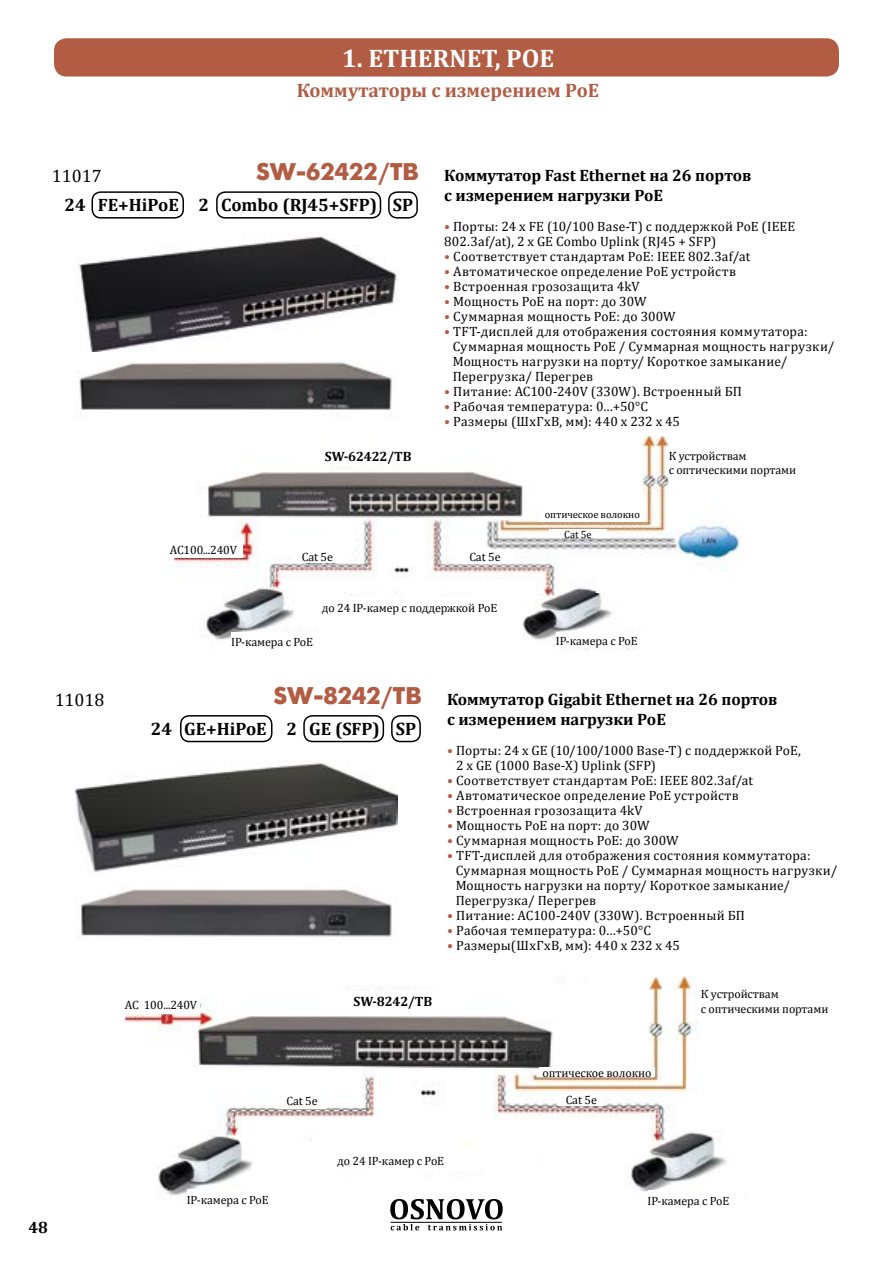
<style>
.page{position:relative;width:893px;height:1263px;background:#fff}
.page>*{position:absolute;margin:0;border:0;box-sizing:border-box;transform-origin:0 0}
.t1{font:700 25.5px "Cambria";color:#fff}
.t2{font:24px "Futuris XCTT";color:#b25c43}
.t3{font:700 19.5px "Cambria";color:#b25c43}
.t4{font:700 18px "Cambria";color:#000}
.t5{font:18px "Cambria";color:#000}
.t6{font:700 16.5px/19.8px "Cambria";color:#000}
.t7{font:13.5px/15px "Cambria";letter-spacing:.02em;color:#000}
.t8{font:700 13.5px "Cambria";letter-spacing:-.01em;color:#000}
.t9{font:12px/14.4px "Cambria";letter-spacing:-.01em;color:#000}
.t10{font:10.5px "Cambria";letter-spacing:-.01em;color:#000}
.s1{color:#b25c43}
</style>
<div class="page">
<div style="left:388px;top:191px;width:30px;height:28px;border:2px solid #000;border-radius:9px"></div>
<div style="left:391px;top:715px;width:30px;height:27px;border:2px solid #000;border-radius:9px"></div>
<div style="left:180px;top:715px;width:92px;height:27px;border:2px solid #000;border-radius:9px"></div>
<div style="left:303px;top:715px;width:81px;height:27px;border:2px solid #000;border-radius:9px"></div>
<img style="left:123px;top:976px;width:604px;height:220px">
<div style="left:320px;top:991px;width:146px;height:19px;background:#fff"></div>
<div style="left:277px;top:1092px;width:50px;height:16px;background:#fff"></div>
<div style="left:558px;top:1092px;width:46px;height:13px;background:#fff"></div>
<div style="left:122px;top:995px;width:78px;height:19px;background:#fff"></div>
<div style="left:187px;top:1189px;width:96px;height:19px;background:#fff"></div>
<div style="left:337px;top:1150px;width:198px;height:21px;background:#fff"></div>
<div style="left:648px;top:1191px;width:95px;height:18px;background:#fff"></div>
<div style="left:539px;top:1067px;width:116px;height:10px;background:#fff"></div>
<div style="left:701px;top:975px;width:132px;height:51px;background:#fff"></div>
<div style="left:216px;top:191px;width:165px;height:28px;border:2px solid #000;border-radius:9px"></div>
<div style="left:92px;top:191px;width:92px;height:28px;border:2px solid #000;border-radius:9px"></div>
<img style="left:172px;top:437px;width:568px;height:214px">
<div style="left:596px;top:572px;width:134px;height:21px;background:#fff"></div>
<div style="left:540px;top:507px;width:105px;height:15px;background:#fff"></div>
<div style="left:669px;top:437px;width:131px;height:50px;background:#fff"></div>
<div style="left:296px;top:445px;width:145px;height:21px;background:#fff"></div>
<div style="left:456px;top:549px;width:58px;height:15px;background:#fff"></div>
<div style="left:549px;top:530px;width:58px;height:8px;background:#fff"></div>
<div style="left:292px;top:549px;width:51px;height:13px;background:#fff"></div>
<div style="left:556px;top:632px;width:134px;height:16px;background:#fff"></div>
<div style="left:231px;top:632px;width:135px;height:19px;background:#fff"></div>
<div style="left:164px;top:542px;width:79px;height:15px;background:#fff"></div>
<div style="left:322px;top:597px;width:180px;height:19px;background:#fff"></div>
<svg style="left:390px;top:1199px;width:113px;height:31px"></svg>
<hr style="left:390px;top:1222px;width:112px;height:1px;background:#000">
<div style="left:54px;top:38px;width:785px;height:39px;background:#b25c43;border-radius:13px"></div>
<img style="left:77px;top:236px;width:320px;height:116px">
<img style="left:74px;top:762px;width:323px;height:111px">
<img style="left:77px;top:362px;width:315px;height:48px">
<img style="left:81px;top:889px;width:311px;height:48px">
<h1 class="t1" style="left:342px;top:40px;width:214px">1. ETHERNET, POE</h1>
<h3 class="t3" style="left:297px;top:76px;width:304px">Коммутаторы с измерением PoE</h3>
<h2 class="t2" style="left:256px;top:159px;width:164px">SW-62422/TB</h2>
<h3 class="t5" style="left:52px;top:166px;width:51px">11017</h3>
<p class="t6" style="left:444px;top:165px;width:308px">Коммутатор Fast Ethernet на 26 портов с измерением нагрузки PoE</p>
<p class="t7" style="left:444px;top:219px;width:352px"><span class="s1">•</span> Порты: 24 x FE (10/100 Base-T) с поддержкой PoE (IEEE<br>802.3af/at), 2 x GE Combo Uplink (RJ45 + SFP)</p>
<p class="t7" style="left:444px;top:249px;width:308px"><span class="s1">•</span> Соответствует стандартам PoE: IEEE 802.3af/at</p>
<p class="t7" style="left:444px;top:264px;width:293px"><span class="s1">•</span> Автоматическое определение PoE устройств</p>
<p class="t7" style="left:444px;top:279px;width:197px"><span class="s1">•</span> Встроенная грозозащита 4kV</p>
<p class="t7" style="left:444px;top:294px;width:204px"><span class="s1">•</span> Мощность PoE на порт: до 30W</p>
<p class="t7" style="left:444px;top:309px;width:233px"><span class="s1">•</span> Суммарная мощность PoE: до 300W</p>
<p class="t7" style="left:453px;top:324px;width:383px;text-indent:-9px"><span class="s1">•</span> TFT-дисплей для отображения состояния коммутатора:<br>Суммарная мощность PoE / Суммарная мощность нагрузки/ Мощность нагрузки на порту/ Короткое замыкание/ Перегрузка/ Перегрев</p>
<p class="t7" style="left:444px;top:384px;width:299px"><span class="s1">•</span> Питание: AC100-240V (330W). Встроенный БП</p>
<p class="t7" style="left:444px;top:399px;width:205px"><span class="s1">•</span> Рабочая температура: 0...+50°С</p>
<p class="t7" style="left:444px;top:414px;width:237px"><span class="s1">•</span> Размеры (ШхГхВ, мм): 440 x 232 x 45</p>
<h3 class="t4" style="left:65px;top:192px;width:350px">24 FE+HiPoE 2 Combo (RJ45+SFP) SP</h3>
<p class="t9" style="left:170px;top:543px;width:69px">АC100...240V</p>
<p class="t8" style="left:325px;top:447px;width:88px">SW-62422/TВ</p>
<p class="t9" style="left:302px;top:549px;width:33px">Cat 5e</p>
<p class="t9" style="left:469px;top:550px;width:33px">Cat 5e</p>
<p class="t9" style="left:322px;top:600px;width:177px">до 24 IP-камер с поддержкой PoE</p>
<p class="t10" style="left:545px;top:508px;width:97px">оптическое волокно</p>
<p class="t10" style="left:564px;top:528px;width:29px">Cat 5e</p>
<p class="t9" style="left:231px;top:635px;width:83px">IP-камера с PoE</p>
<p class="t9" style="left:556px;top:633px;width:83px">IP-камера с PoE</p>
<p class="t9" style="left:669px;top:448px;width:129px">К устройствам<br>с оптическими портами</p>
<h2 class="t2" style="left:274px;top:682px;width:149px">SW-8242/TB</h2>
<h3 class="t5" style="left:55px;top:689px;width:51px">11018</h3>
<p class="t6" style="left:447px;top:689px;width:332px">Коммутатор Gigabit Ethernet на 26 портов с измерением нагрузки PoE</p>
<p class="t7" style="left:456px;top:742px;width:346px;text-indent:-9px"><span class="s1">•</span> Порты: 24 х GE (10/100/1000 Base-T) с поддержкой PoE,<br>2 x GE (1000 Base-X) Uplink (SFP)</p>
<p class="t7" style="left:447px;top:772px;width:308px"><span class="s1">•</span> Соответствует стандартам PoE: IEEE 802.3af/at</p>
<p class="t7" style="left:447px;top:787px;width:293px"><span class="s1">•</span> Автоматическое определение PoE устройств</p>
<p class="t7" style="left:447px;top:802px;width:197px"><span class="s1">•</span> Встроенная грозозащита 4kV</p>
<p class="t7" style="left:447px;top:817px;width:204px"><span class="s1">•</span> Мощность PoE на порт: до 30W</p>
<p class="t7" style="left:447px;top:832px;width:233px"><span class="s1">•</span> Суммарная мощность PoE: до 300W</p>
<p class="t7" style="left:456px;top:847px;width:383px;text-indent:-9px"><span class="s1">•</span> TFT-дисплей для отображения состояния коммутатора:<br>Суммарная мощность PoE / Суммарная мощность нагрузки/ Мощность нагрузки на порту/ Короткое замыкание/ Перегрузка/ Перегрев</p>
<p class="t7" style="left:447px;top:907px;width:299px"><span class="s1">•</span> Питание: AC100-240V (330W). Встроенный БП</p>
<p class="t7" style="left:447px;top:922px;width:205px"><span class="s1">•</span> Рабочая температура: 0...+50°С</p>
<p class="t7" style="left:447px;top:937px;width:234px"><span class="s1">•</span> Размеры(ШхГхВ, мм): 440 x 232 x 45</p>
<h3 class="t4" style="left:151px;top:716px;width:267px">24 GE+HiPoE 2 GE (SFP) SP</h3>
<p class="t6" style="left:28px;top:1217px;width:21px">48</p>
<p class="t9" style="left:125px;top:998px;width:74px">АC 100...240V</p>
<p class="t8" style="left:354px;top:992px;width:80px">SW-8242/TВ</p>
<p class="t9" style="left:701px;top:987px;width:129px">К устройствам<br>с оптическими портами</p>
<p class="t9" style="left:543px;top:1065px;width:110px">оптическое волокно</p>
<p class="t9" style="left:286px;top:1094px;width:33px">Cat 5e</p>
<p class="t9" style="left:566px;top:1092px;width:33px">Cat 5e</p>
<p class="t9" style="left:187px;top:1192px;width:83px">IP-камера с PoE</p>
<p class="t9" style="left:337px;top:1154px;width:108px">до 24 IP-камер с PoE</p>
<p class="t9" style="left:648px;top:1193px;width:83px">IP-камера с PoE</p>
</div>
